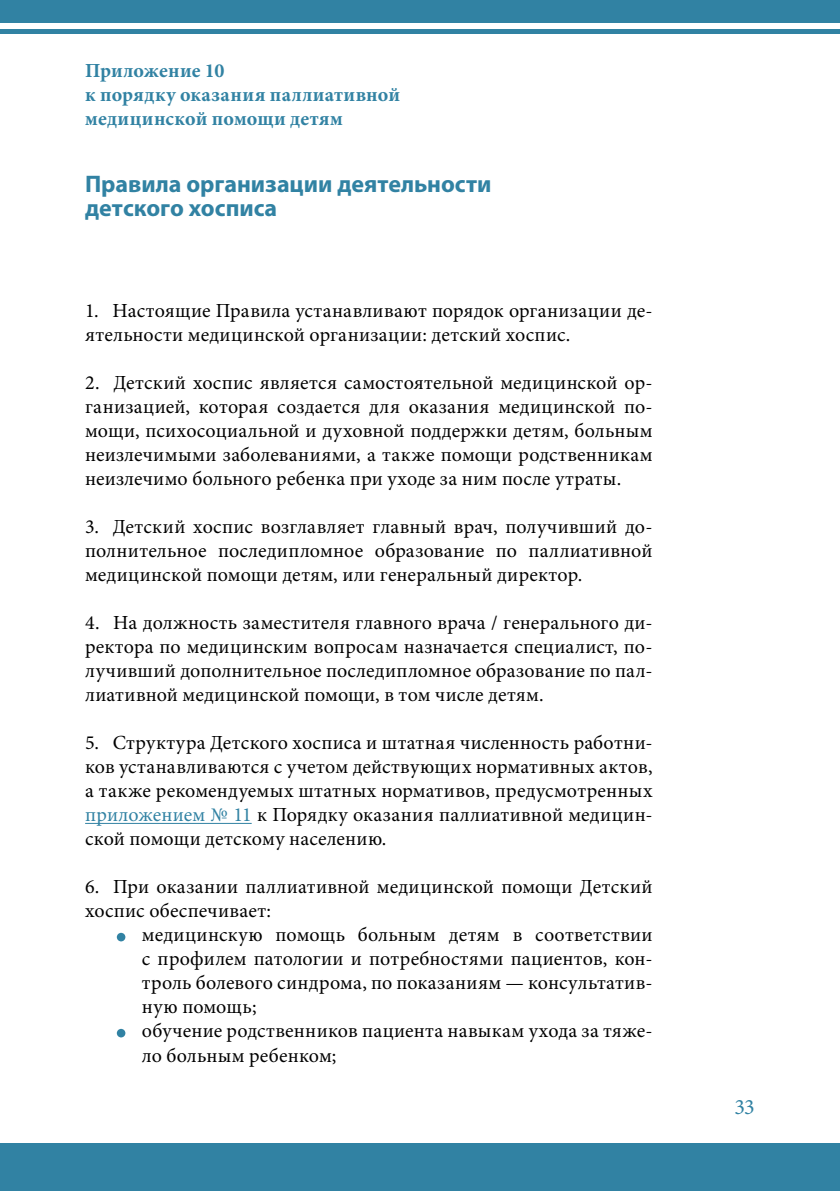
<style>
.page{position:relative;width:840px;height:1191px;background:#fff}
.page>*{position:absolute;margin:0;border:0;box-sizing:border-box;transform-origin:0 0}
.t1{font:700 24px/24px "Myriad Pro";color:#3182a3}
.t2{font:22px "Minion Pro";color:#3182a3}
.t3{font:20px/24px "Minion Pro";letter-spacing:.015em;color:#000;text-align:justify}
.t4{font:700 20px/24px "Minion Pro";letter-spacing:.01em;color:#3182a3}
.s1{color:#3182a3}
</style>
<div class="page">
<div style="left:0;top:1143px;width:839px;height:48px;background:#3182a3"></div>
<div style="left:0;top:0;width:839px;height:23px;background:#3182a3"></div>
<hr style="left:0;top:30px;width:839px;height:4px;background:#3182a3">
<hr style="left:85px;top:823px;width:166px;height:1px;background:#3182a3">
<div style="left:117px;top:932px;width:8px;height:9px;background:#3182a3;border-radius:50%"></div>
<div style="left:117px;top:1028px;width:8px;height:9px;background:#3182a3;border-radius:50%"></div>
<p class="t4" style="left:85px;top:58px;width:316px">Приложение 10<br>к порядку оказания паллиативной медицинской помощи детям</p>
<p class="t1" style="left:85px;top:171px;width:407px">Правила организации деятельности детского хосписа</p>
<p class="t3" style="left:85px;top:299px;width:568px">1. Настоящие Правила устанавливают порядок организации де&shy;ятельности медицинской организации: детский хоспис.</p>
<p class="t3" style="left:85px;top:371px;width:568px">2. Детский хоспис является самостоятельной медицинской ор&shy;ганизацией, которая создается для оказания медицинской по&shy;мощи, психосоциальной и духовной поддержки детям, больным неизлечимыми заболеваниями, а также помощи родственникам неизлечимо больного ребенка при уходе за ним после утраты.</p>
<p class="t3" style="left:85px;top:515px;width:568px">3. Детский хоспис возглавляет главный врач, получивший до&shy;полнительное последипломное образование по паллиативной медицинской помощи детям, или генеральный директор.</p>
<p class="t3" style="left:85px;top:611px;width:568px">4. На должность заместителя главного врача / генерального ди&shy;ректора по медицинским вопросам назначается специалист, по&shy;лучивший дополнительное последипломное образование по пал&shy;лиативной медицинской помощи, в том числе детям.</p>
<p class="t3" style="left:85px;top:731px;width:568px">5. Структура Детского хосписа и штатная численность работни&shy;ков устанавливаются с учетом действующих нормативных актов, а также рекомендуемых штатных нормативов, предусмотренных <span class="s1">приложением № 11</span> к Порядку оказания паллиативной медицин&shy;ской помощи детскому населению.</p>
<p class="t3" style="left:85px;top:875px;width:568px">6. При оказании паллиативной медицинской помощи Детский хоспис обеспечивает:</p>
<p class="t3" style="left:142px;top:923px;width:512px;text-align:left">медицинскую помощь больным детям в соответствии с профилем патологии и потребностями пациентов, кон&shy;троль болевого синдрома, по показаниям — консультатив&shy;ную помощь;<br>обучение родственников пациента навыкам ухода за тяже&shy;ло больным ребенком;</p>
<p class="t2" style="left:734px;top:1092px;width:22px">33</p>
</div>
